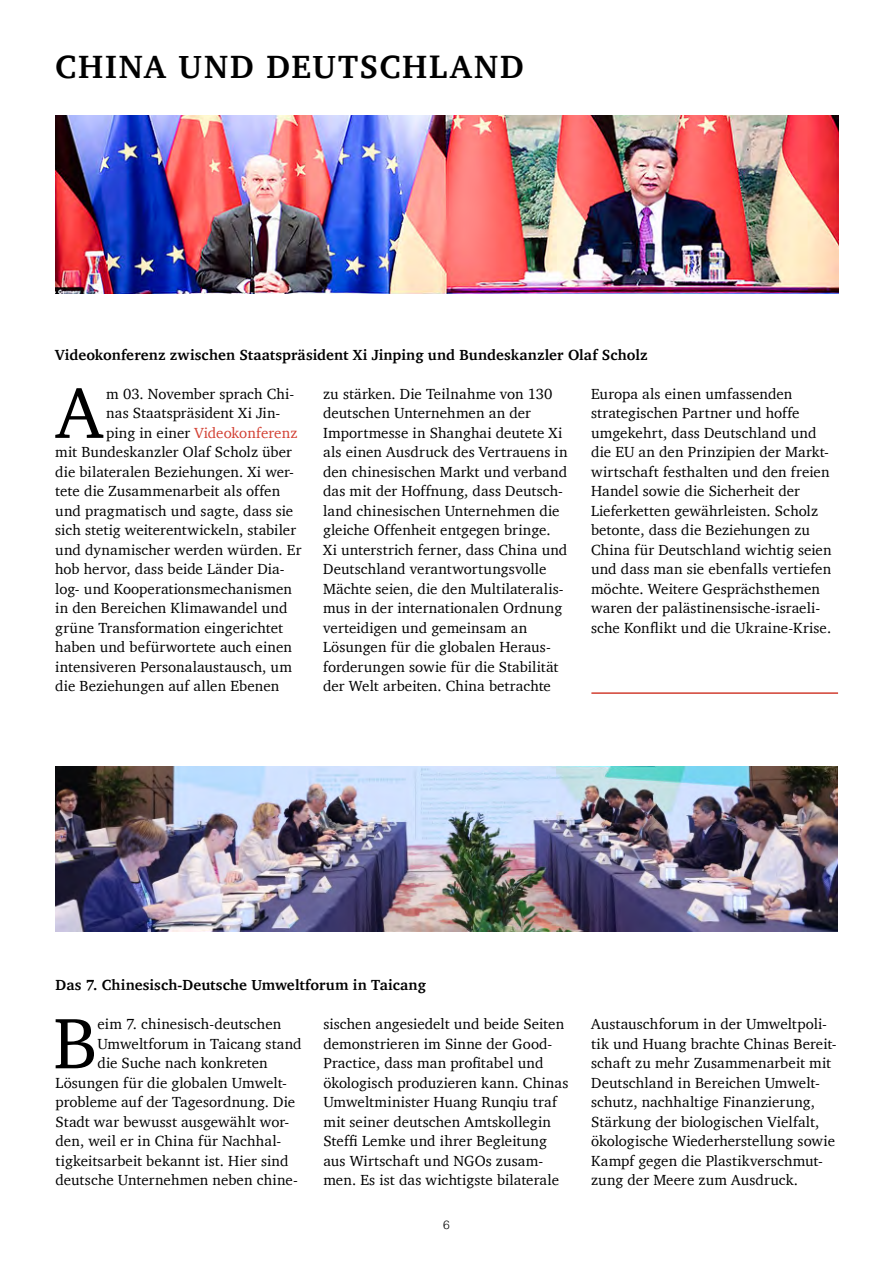
<style>
.page{position:relative;width:893px;height:1263px;background:#fff}
.page>*{position:absolute;margin:0;border:0;box-sizing:border-box;transform-origin:0 0}
.t1{font:73.2px "Charter";color:#000}
.t2{font:700 33px "Charter";letter-spacing:.06em;color:#000}
.t3{font:15px/19.5px "Charter";letter-spacing:.005em;color:#000}
.t4{font:700 15px "Charter";letter-spacing:.01em;color:#000}
.t5{font:15px "Charter";letter-spacing:.005em;color:#d23f32}
.t6{font:300 12px "Helvetica";color:#000}
.s1{color:#000}
</style>
<div class="page">
<img style="left:55px;top:767px;width:783px;height:164px">
<img style="left:56px;top:115px;width:782px;height:178px">
<hr style="left:591px;top:692px;width:247px;height:2px;background:#d23f32">
<h2 class="t2" style="left:55px;top:38px;width:470px">CHINA UND DEUTSCHLAND</h2>
<p class="t4" style="left:55px;top:342px;width:594px">Videokonferenz zwischen Staatspräsident Xi Jinping und Bundeskanzler Olaf Scholz</p>
<h1 class="t1" style="left:56px;top:350px;width:48px">A</h1>
<p class="t3" style="left:106px;top:384px;width:189px">m 03. November sprach Chi-</p>
<p class="t3" style="left:323px;top:384px;width:246px">zu stärken. Die Teilnahme von 130 deutschen Unternehmen an der Importmesse in Shanghai deutete Xi als einen Ausdruck des Vertrauens in den chinesischen Markt und verband das mit der Hoffnung, dass Deutsch&shy;land chinesischen Unternehmen die gleiche Offenheit entgegen bringe.<br>Xi unterstrich ferner, dass China und Deutschland verantwortungsvolle Mächte seien, die den Multilateralis&shy;mus in der internationalen Ordnung verteidigen und gemeinsam an Lösungen für die globalen Heraus&shy;forderungen sowie für die Stabilität der Welt arbeiten. China betrachte</p>
<p class="t3" style="left:591px;top:384px;width:242px">Europa als einen umfassenden strategischen Partner und hoffe umgekehrt, dass Deutschland und die EU an den Prinzipien der Markt&shy;wirtschaft festhalten und den freien Handel sowie die Sicherheit der Lieferketten gewährleisten. Scholz betonte, dass die Beziehungen zu China für Deutschland wichtig seien und dass man sie ebenfalls vertiefen möchte. Weitere Gesprächsthemen waren der palästinensische-israeli&shy;sche Konflikt und die Ukraine-Krise.</p>
<p class="t3" style="left:106px;top:403px;width:176px">nas Staatspräsident Xi Jin-</p>
<p class="t5" style="left:106px;top:420px;width:193px"><span class="s1">ping in einer</span> Videokonferenz</p>
<p class="t3" style="left:55px;top:442px;width:238px">mit Bundeskanzler Olaf Scholz über</p>
<p class="t3" style="left:55px;top:462px;width:240px">die bilateralen Beziehungen. Xi wer-</p>
<p class="t3" style="left:55px;top:481px;width:226px">tete die Zusammenarbeit als offen</p>
<p class="t3" style="left:55px;top:501px;width:240px">und pragmatisch und sagte, dass sie</p>
<p class="t3" style="left:55px;top:520px;width:242px">sich stetig weiterentwickeln, stabiler</p>
<p class="t3" style="left:55px;top:540px;width:248px">und dynamischer werden würden. Er</p>
<p class="t3" style="left:55px;top:559px;width:231px">hob hervor, dass beide Länder Dia-</p>
<p class="t3" style="left:55px;top:579px;width:238px">log- und Kooperationsmechanismen</p>
<p class="t3" style="left:55px;top:598px;width:234px">in den Bereichen Klimawandel und</p>
<p class="t3" style="left:55px;top:618px;width:229px">grüne Transformation eingerichtet</p>
<p class="t3" style="left:55px;top:637px;width:238px">haben und befürwortete auch einen</p>
<p class="t3" style="left:55px;top:657px;width:238px">intensiveren Personalaustausch, um</p>
<p class="t3" style="left:55px;top:676px;width:226px">die Beziehungen auf allen Ebenen</p>
<p class="t4" style="left:56px;top:972px;width:372px">Das 7. Chinesisch-Deutsche Umweltforum in Taicang</p>
<h1 class="t1" style="left:53px;top:980px;width:46px">B</h1>
<p class="t3" style="left:97px;top:1014px;width:185px">eim 7. chinesisch-deutschen</p>
<p class="t3" style="left:323px;top:1014px;width:246px">sischen angesiedelt und beide Seiten demonstrieren im Sinne der Good-Practice, dass man profitabel und ökologisch produzieren kann. Chinas Umweltminister Huang Runqiu traf mit seiner deutschen Amtskollegin Steffi Lemke und ihrer Begleitung aus Wirtschaft und NGOs zusam&shy;men. Es ist das wichtigste bilaterale</p>
<p class="t3" style="left:591px;top:1014px;width:247px">Austauschforum in der Umweltpoli&shy;tik und Huang brachte Chinas Bereit&shy;schaft zu mehr Zusammenarbeit mit Deutschland in Bereichen Umwelt&shy;schutz, nachhaltige Finanzierung, Stärkung der biologischen Vielfalt, ökologische Wiederherstellung sowie Kampf gegen die Plastikverschmut&shy;zung der Meere zum Ausdruck.</p>
<p class="t3" style="left:97px;top:1034px;width:206px">Umweltforum in Taicang stand</p>
<p class="t3" style="left:97px;top:1053px;width:172px">die Suche nach konkreten</p>
<p class="t3" style="left:56px;top:1073px;width:233px">Lösungen für die globalen Umwelt-</p>
<p class="t3" style="left:56px;top:1092px;width:241px">probleme auf der Tagesordnung. Die</p>
<p class="t3" style="left:56px;top:1112px;width:235px">Stadt war bewusst ausgewählt wor-</p>
<p class="t3" style="left:56px;top:1131px;width:227px">den, weil er in China für Nachhal-</p>
<p class="t3" style="left:56px;top:1151px;width:234px">tigkeitsarbeit bekannt ist. Hier sind</p>
<p class="t3" style="left:56px;top:1170px;width:244px">deutsche Unternehmen neben chine-</p>
<p class="t6" style="left:443px;top:1214px;width:8px">6</p>
</div>
